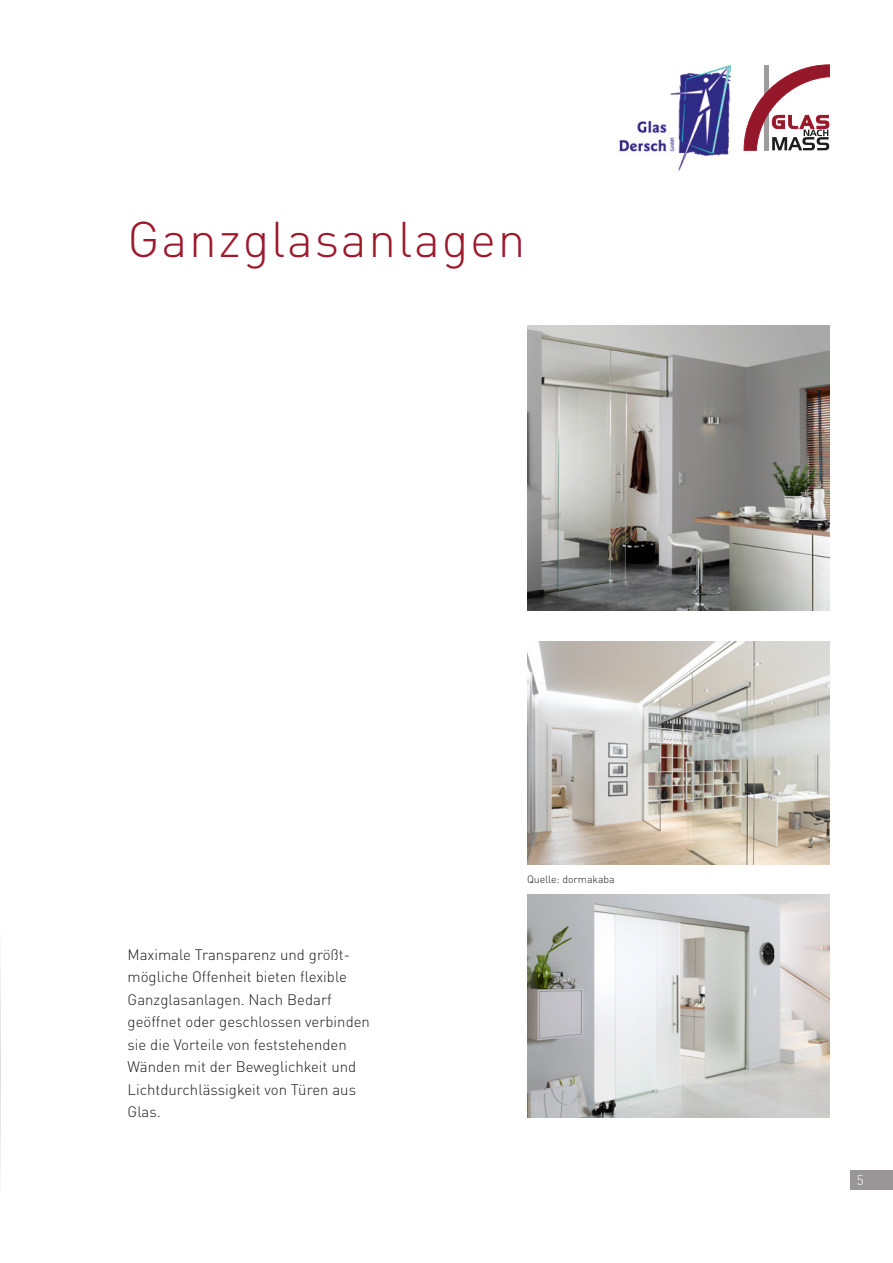
<style>
.page{position:relative;width:893px;height:1263px;background:#fff}
.page>*{position:absolute;margin:0;border:0;box-sizing:border-box;transform-origin:0 0}
.t1{font:300 49.5px "DINOT";letter-spacing:.035em;color:#9d192c}
.t2{font:300 15px/22.5px "DINOT";color:#1d1d1b}
.t3{font:300 13.5px "DINOT";color:#fff}
.t4{font:300 10.5px "DINOT";color:#1d1d1b}
</style>
<div class="page">
<img style="left:527px;top:326px;width:302px;height:285px">
<img style="left:527px;top:641px;width:302px;height:223px">
<img style="left:527px;top:894px;width:302px;height:223px">
<svg style="left:744px;top:65px;width:86px;height:86px"></svg>
<img style="left:619px;top:65px;width:112px;height:106px">
<svg style="left:0;top:958px;width:1px;height:220px"></svg>
<div style="left:850px;top:1170px;width:43px;height:19px;background:#999697"></div>
<h1 class="t1" style="left:128px;top:209px;width:399px">Ganzglasanlagen</h1>
<p class="t2" style="left:128px;top:943px;width:244px">Maximale Transparenz und größt&shy;mögliche Offenheit bieten flexible<br>Ganzglasanlagen. Nach Bedarf geöffnet oder geschlossen verbinden sie die Vorteile von feststehenden<br>Wänden mit der Beweglichkeit und<br>Lichtdurchlässigkeit von Türen aus<br>Glas.</p>
<p class="t4" style="left:527px;top:873px;width:89px">Quelle: dormakaba</p>
<p class="t3" style="left:857px;top:1171px;width:8px">5</p>
</div>
